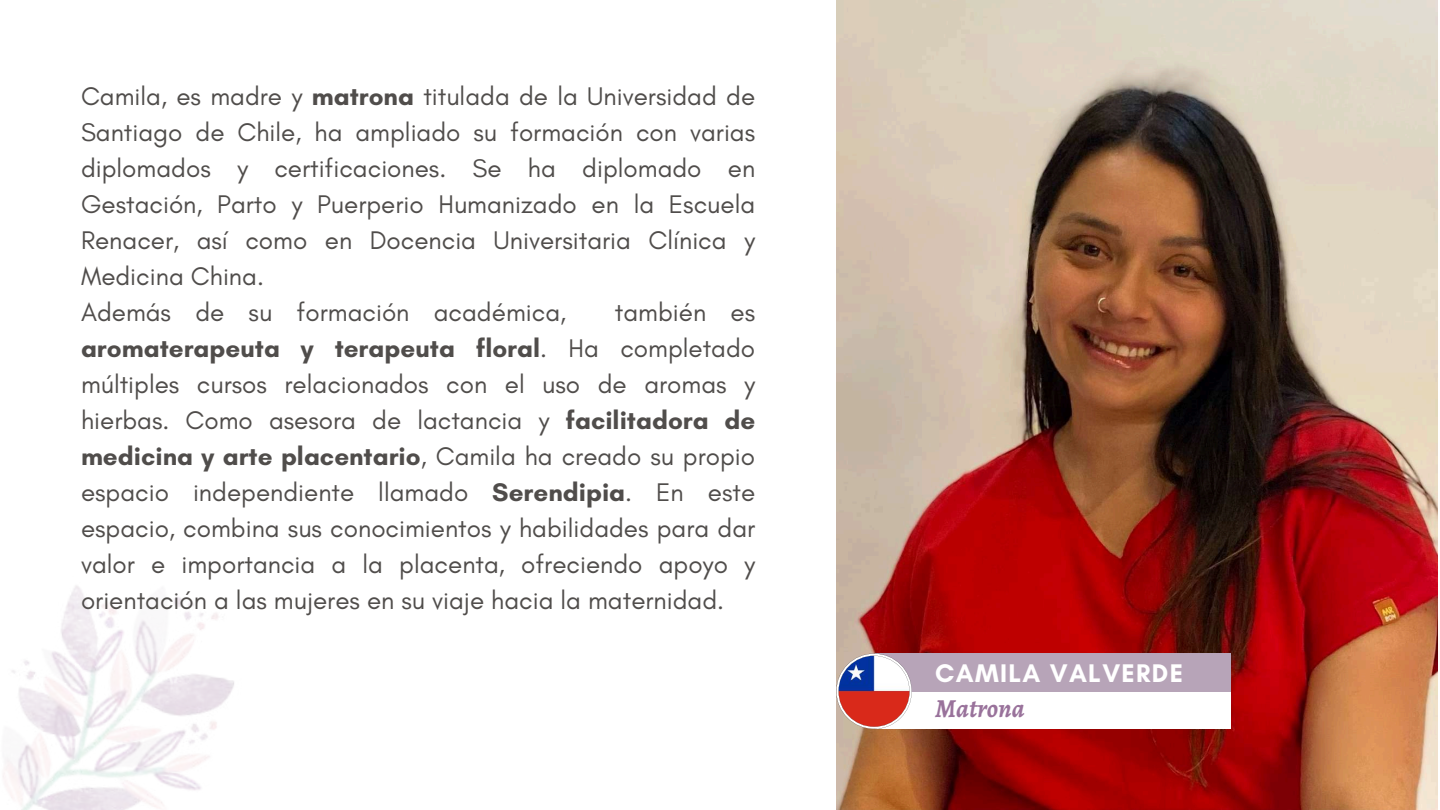
<style>
.page{position:relative;width:1440px;height:810px;background:#fff}
.page>*{position:absolute;margin:0;border:0;box-sizing:border-box;transform-origin:0 0}
.t1{font:26px/36px "Glacial Indifference";color:#504d4b}
.t2{font:700 26px "Glacial Indifference";letter-spacing:.05em;color:#fff}
.t3{font:italic 700 26px "Alegreya";color:#99729b}
.s1{font-weight:700}
</style>
<div class="page">
<img style="left:3px;top:585px;width:231px;height:225px">
<img style="left:836px;top:0;width:601px;height:810px">
<div style="left:875px;top:692px;width:355px;height:37px;background:#fff"></div>
<div style="left:875px;top:654px;width:355px;height:38px;background:#b7a4b8"></div>
<svg style="left:836px;top:654px;width:76px;height:75px;background:#bd848f"></svg>
<p class="t1" style="left:81px;top:78px;width:676px">Camila, es madre y <span class="s1">matrona</span> titulada de la Universidad de Santiago de Chile, ha ampliado su formación con varias diplomados y certificaciones. Se ha diplomado en Gestación, Parto y Puerperio Humanizado en la Escuela Renacer, así como en Docencia Universitaria Clínica y Medicina China.<br>Además de su formación académica,</p>
<p class="t1" style="left:81px;top:294px;width:676px;text-align:justify;text-indent:534px">también es <span class="s1">aromaterapeuta y terapeuta floral</span>. Ha completado múltiples cursos relacionados con el uso de aromas y hierbas. Como asesora de lactancia y <span class="s1">facilitadora de medicina y arte placentario</span>, Camila ha creado su propio espacio independiente llamado <span class="s1">Serendipia</span>. En este espacio, combina sus conocimientos y habilidades para dar valor e importancia a la placenta, ofreciendo apoyo y orientación a las mujeres en su viaje hacia la maternidad.</p>
<p class="t2" style="left:935px;top:657px;width:249px">CAMILA VALVERDE</p>
<p class="t3" style="left:935px;top:690px;width:91px">Matrona</p>
</div>
